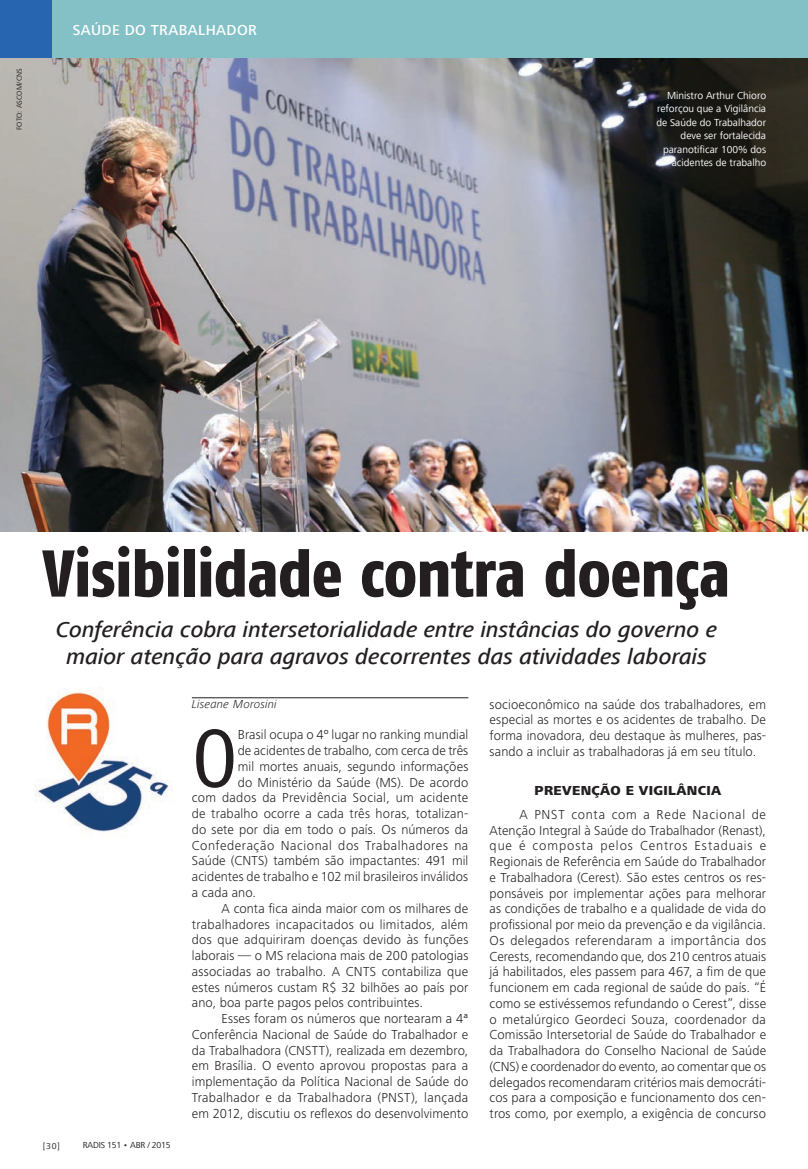
<style>
.page{position:relative;width:808px;height:1169px;background:#fff}
.page>*{position:absolute;margin:0;border:0;box-sizing:border-box;transform-origin:0 0}
.t1{font:82.5px "Officina Serif Std";color:#231f20}
.t2{font:800 66px "Fago Co Lf";letter-spacing:-.01em;color:#231f20}
.t3{font:italic 500 22.5px/27px "Frutiger Next LT";color:#231f20;text-align:center}
.t4{font:500 15px "Frutiger Next LT";letter-spacing:.025em;color:#fff}
.t5{font:300 13.5px/15.8px "Frutiger Next LT";letter-spacing:.01em;color:#231f20;text-align:justify}
.t6{font:300 13.5px "Frutiger Next LT";letter-spacing:.04em;color:#231f20}
.t7{font:800 13.5px "Frutiger Next LT";letter-spacing:.025em;color:#231f20}
.t8{font:italic 300 12px "Frutiger Next LT";letter-spacing:.01em;color:#231f20}
.t9{font:10.5px/13.5px "Frutiger Next LT";color:#fff;text-align:right}
.t10{font:9px "Frutiger Next LT";letter-spacing:-.015em;color:#231f20}
.t11{font:7.5px "Frutiger Next LT";letter-spacing:.015em;color:#231f20}
</style>
<div class="page">
<img style="left:0;top:58px;width:808px;height:474px">
<img style="left:35px;top:687px;width:159px;height:150px">
<hr style="left:192px;top:697px;width:276px;height:1px;background:#231f20">
<div style="left:0;top:0;width:808px;height:58px;background:#84c1c6"></div>
<div style="left:0;top:0;width:51px;height:58px;background:#2865b0"></div>
<p class="t11" style="left:15px;top:130px;width:64px;rotate:-90deg">FOTO: ASCOM/CNS</p>
<p class="t4" style="left:73px;top:22px;width:186px">SAÚDE DO TRABALHADOR</p>
<p class="t9" style="left:656px;top:88px;width:111px">Ministro Arthur Chioro reforçou que a Vigilância de Saúde do Trabalhador deve ser fortalecida paranotificar 100% dos acidentes de trabalho</p>
<h2 class="t2" style="left:43px;top:534px;width:689px">Visibilidade contra doença</h2>
<h3 class="t3" style="left:56px;top:616px;width:662px">Conferência cobra intersetorialidade entre instâncias do governo e maior atenção para agravos decorrentes das atividades laborais</h3>
<p class="t10" style="left:43px;top:1141px;width:19px">[30]</p>
<p class="t10" style="left:83px;top:1140px;width:89px">RADIS 151 • ABR / 2015</p>
<p class="t8" style="left:192px;top:697px;width:86px">Liseane Morosini</p>
<h1 class="t1" style="left:192px;top:710px;width:47px">O</h1>
<p class="t5" style="left:238px;top:727px;width:232px">Brasil ocupa o 4º lugar no ranking mundial</p>
<p class="t5" style="left:238px;top:743px;width:232px">de acidentes de trabalho, com cerca de três</p>
<p class="t5" style="left:238px;top:759px;width:232px">mil mortes anuais, segundo informações</p>
<p class="t5" style="left:238px;top:774px;width:232px">do Ministério da Saúde (MS). De acordo</p>
<p class="t5" style="left:192px;top:790px;width:278px">com dados da Previdência Social, um acidente</p>
<p class="t5" style="left:192px;top:806px;width:278px">de trabalho ocorre a cada três horas, totalizan-</p>
<p class="t5" style="left:192px;top:822px;width:278px">do sete por dia em todo o país. Os números da</p>
<p class="t6" style="left:192px;top:838px;width:278px">Confederação Nacional dos Trabalhadores na</p>
<p class="t5" style="left:192px;top:853px;width:278px">Saúde (CNTS) também são impactantes: 491 mil</p>
<p class="t5" style="left:192px;top:869px;width:278px">acidentes de trabalho e 102 mil brasileiros inválidos</p>
<p class="t5" style="left:192px;top:885px;width:66px">a cada ano.</p>
<p class="t5" style="left:222px;top:900px;width:248px">A conta fica ainda maior com os milhares de</p>
<p class="t5" style="left:192px;top:916px;width:278px">trabalhadores incapacitados ou limitados, além</p>
<p class="t5" style="left:192px;top:932px;width:278px">dos que adquiriram doenças devido às funções</p>
<p class="t5" style="left:192px;top:948px;width:278px">laborais — o MS relaciona mais de 200 patologias</p>
<p class="t5" style="left:192px;top:963px;width:278px">associadas ao trabalho. A CNTS contabiliza que</p>
<p class="t5" style="left:192px;top:979px;width:278px">estes números custam R$ 32 bilhões ao país por</p>
<p class="t5" style="left:192px;top:995px;width:233px">ano, boa parte pagos pelos contribuintes.</p>
<p class="t5" style="left:222px;top:1011px;width:248px">Esses foram os números que nortearam a 4ª</p>
<p class="t5" style="left:192px;top:1026px;width:278px">Conferência Nacional de Saúde do Trabalhador e</p>
<p class="t5" style="left:192px;top:1042px;width:278px">da Trabalhadora (CNSTT), realizada em dezembro,</p>
<p class="t5" style="left:192px;top:1058px;width:278px">em Brasília. O evento aprovou propostas para a</p>
<p class="t5" style="left:192px;top:1074px;width:278px">implementação da Política Nacional de Saúde do</p>
<p class="t5" style="left:192px;top:1089px;width:278px">Trabalhador e da Trabalhadora (PNST), lançada</p>
<p class="t5" style="left:192px;top:1105px;width:278px">em 2012, discutiu os reflexos do desenvolvimento</p>
<p class="t5" style="left:489px;top:696px;width:278px">socioeconômico na saúde dos trabalhadores, em especial as mortes e os acidentes de trabalho. De forma inovadora, deu destaque às mulheres, pas&shy;sando a incluir as trabalhadoras já em seu título.</p>
<p class="t7" style="left:534px;top:783px;width:188px">PREVENÇÃO E VIGILÂNCIA</p>
<p class="t5" style="left:489px;top:806px;width:278px;text-indent:30px">A PNST conta com a Rede Nacional de Atenção Integral à Saúde do Trabalhador (Renast), que é composta pelos Centros Estaduais e Regionais de Referência em Saúde do Trabalhador e Trabalhadora (Cerest). São estes centros os res&shy;ponsáveis por implementar ações para melhorar as condições de trabalho e a qualidade de vida do profissional por meio da prevenção e da vigilância.<br>Os delegados referendaram a importância dos Cerests, recomendando que, dos 210 centros atuais já habilitados, eles passem para 467, a fim de que funcionem em cada regional de saúde do país. “É como se estivéssemos refundando o Cerest”, disse o metalúrgico Geordeci Souza, coordenador da Comissão Intersetorial de Saúde do Trabalhador e da Trabalhadora do Conselho Nacional de Saúde (CNS) e coordenador do evento, ao comentar que os delegados recomendaram critérios mais democráti&shy;cos para a composição e funcionamento dos cen&shy;tros como, por exemplo, a exigência de concurso</p>
</div>
